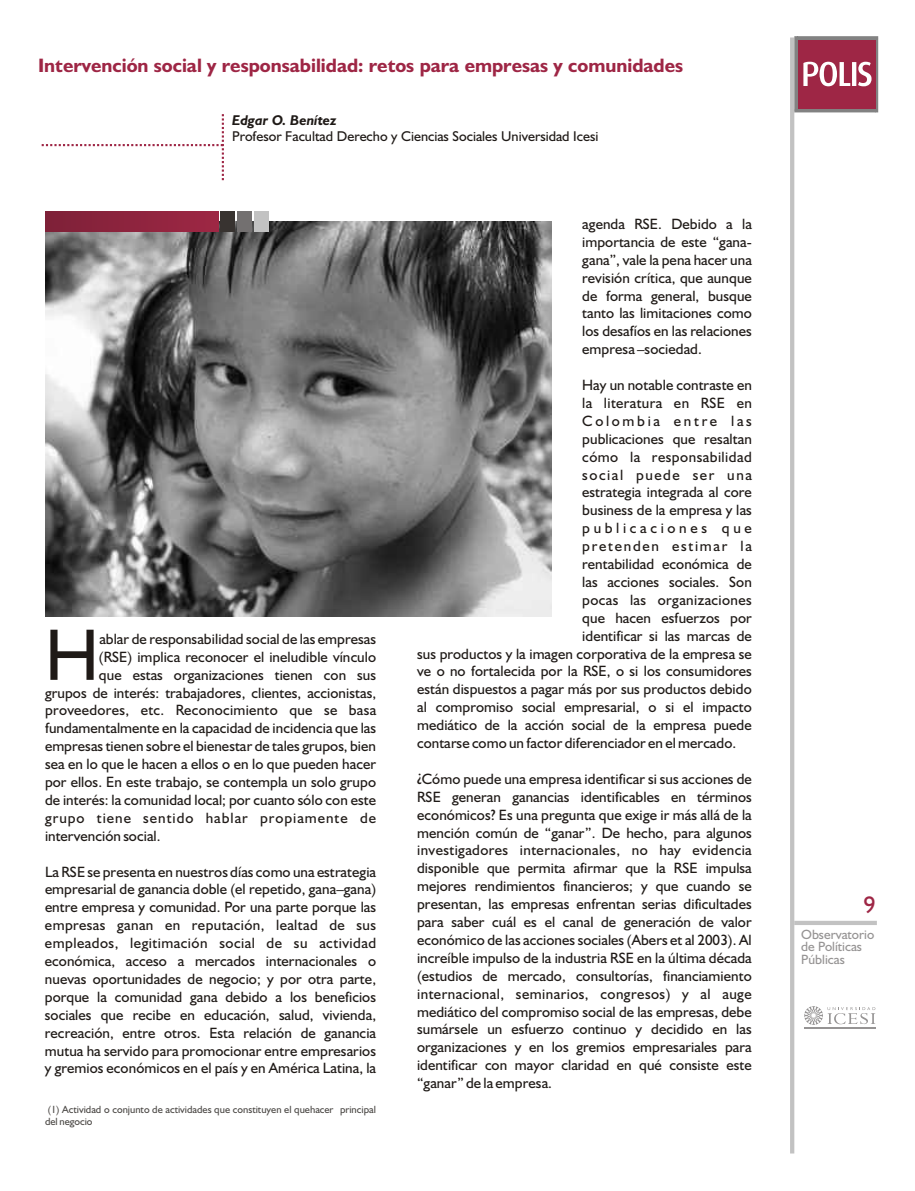
<style>
.page{position:relative;width:915px;height:1191px;background:#fff}
.page>*{position:absolute;margin:0;border:0;box-sizing:border-box;transform-origin:0 0}
.t1{font:73.35px "Humanist 521 BT";color:#1f1a17}
.t2{font:24px "Humanist 521 BT";color:#9e2645}
.t3{font:700 19.5px "Humanist 521 BT";color:#9e2645}
.t4{font:15px/17.9px "Humanist 521 BT";color:#1f1a17;text-align:justify}
.t5{font:15px "Humanist 521 BT";letter-spacing:.025em;color:#1f1a17}
.t6{font:15px "Humanist 521 BT";letter-spacing:.02em;color:#1f1a17}
.t7{font:15px "Humanist 521 BT";letter-spacing:.065em;color:#1f1a17}
.t8{font:15px "Humanist 521 BT";letter-spacing:.03em;color:#1f1a17}
.t9{font:15px "Humanist 521 BT";letter-spacing:.115em;color:#1f1a17}
.t10{font:15px "Humanist 521 BT";letter-spacing:.105em;color:#1f1a17}
.t11{font:15px "Humanist 521 BT";letter-spacing:.18em;color:#1f1a17}
.t12{font:15px "Humanist 521 BT";letter-spacing:.245em;color:#1f1a17}
.t13{font:14.25px "Humanist 521 BT";color:#1f1a17}
.t14{font:italic 700 14.25px "Humanist 521 BT";color:#1f1a17}
.t15{font:13.5px/12.6px "Humanist 521 BT";color:#969494}
.t16{font:10.5px/12.5px "Humanist 521 BT";color:#4d4a47}
</style>
<div class="page">
<div style="left:789px;top:37px;width:5px;height:1116px;background:#c2c2c2"></div>
<div style="left:794px;top:920px;width:82px;height:5px;background:#c2c2c2"></div>
<hr style="left:804px;top:1027px;width:71px;height:1px;background:#969494">
<svg style="left:804px;top:1006px;width:71px;height:18px"></svg>
<svg style="left:794px;top:36px;width:83px;height:76px;background:#a64f65"></svg>
<svg style="left:41px;top:114px;width:183px;height:66px"></svg>
<img style="left:45px;top:221px;width:506px;height:395px">
<div style="left:45px;top:211px;width:173px;height:20px;background:linear-gradient(to right,#7e2138,#9e2744)"></div>
<div style="left:220px;top:211px;width:15px;height:20px;background:#383330"></div>
<div style="left:237px;top:211px;width:15px;height:20px;background:#737070"></div>
<div style="left:254px;top:211px;width:14px;height:20px;background:#c2c2c2"></div>
<h3 class="t3" style="left:38px;top:57px;width:646px">Intervención social y responsabilidad: retos para empresas y comunidades</h3>
<p class="t14" style="left:232px;top:114px;width:106px">Edgar O. Benítez</p>
<p class="t13" style="left:232px;top:130px;width:367px">Profesor Facultad Derecho y Ciencias Sociales Universidad Icesi</p>
<h1 class="t1" style="left:45px;top:624px;width:55px">H</h1>
<p class="t4" style="left:99px;top:631px;width:278px">ablar de responsabilidad social de las empresas</p>
<p class="t4" style="left:99px;top:649px;width:278px">(RSE) implica reconocer el ineludible vínculo</p>
<p class="t4" style="left:99px;top:667px;width:278px">que estas organizaciones tienen con sus</p>
<p class="t4" style="left:45px;top:684px;width:332px">grupos de interés: trabajadores, clientes, accionistas,</p>
<p class="t6" style="left:45px;top:704px;width:332px">proveedores, etc. Reconocimiento que se basa</p>
<p class="t4" style="left:45px;top:720px;width:332px">fundamentalmente en la capacidad de incidencia que las</p>
<p class="t4" style="left:45px;top:738px;width:332px">empresas tienen sobre el bienestar de tales grupos, bien</p>
<p class="t4" style="left:45px;top:756px;width:332px">sea en lo que le hacen a ellos o en lo que pueden hacer</p>
<p class="t4" style="left:45px;top:774px;width:332px">por ellos. En este trabajo, se contempla un solo grupo</p>
<p class="t4" style="left:45px;top:792px;width:332px">de interés: la comunidad local; por cuanto sólo con este</p>
<p class="t7" style="left:45px;top:811px;width:332px">grupo tiene sentido hablar propiamente de</p>
<p class="t4" style="left:45px;top:828px;width:117px">intervención social.</p>
<p class="t4" style="left:45px;top:863px;width:332px">La RSE se presenta en nuestros días como una estrategia empresarial de ganancia doble (el repetido, gana–gana) entre empresa y comunidad. Por una parte porque las empresas ganan en reputación, lealtad de sus empleados, legitimación social de su actividad económica, acceso a mercados internacionales o nuevas oportunidades de negocio; y por otra parte, porque la comunidad gana debido a los beneficios sociales que recibe en educación, salud, vivienda, recreación, entre otros. Esta relación de ganancia mutua ha servido para promocionar entre empresarios y gremios económicos en el país y en América Latina, la</p>
<p class="t16" style="left:45px;top:1103px;width:332px">(1) Actividad o conjunto de actividades que constituyen el quehacer principal del negocio</p>
<p class="t4" style="left:582px;top:216px;width:171px">agenda RSE. Debido a la importancia de este “gana&shy;gana”, vale la pena hacer una revisión crítica, que aunque de forma general, busque tanto las limitaciones como los desafíos en las relaciones empresa –sociedad.</p>
<p class="t4" style="left:582px;top:377px;width:171px">Hay un notable contraste en</p>
<p class="t5" style="left:582px;top:396px;width:171px">la literatura en RSE en</p>
<p class="t11" style="left:582px;top:414px;width:171px">Colombia entre las</p>
<p class="t4" style="left:582px;top:431px;width:171px">publicaciones que resaltan</p>
<p class="t8" style="left:582px;top:450px;width:171px">cómo la responsabilidad</p>
<p class="t10" style="left:582px;top:468px;width:171px">social puede ser una</p>
<p class="t4" style="left:582px;top:484px;width:171px">estrategia integrada al core</p>
<p class="t4" style="left:582px;top:502px;width:171px">business de la empresa y las</p>
<p class="t12" style="left:582px;top:522px;width:171px">publicaciones que</p>
<p class="t9" style="left:582px;top:540px;width:171px">pretenden estimar la</p>
<p class="t4" style="left:582px;top:556px;width:171px">rentabilidad económica de</p>
<p class="t4" style="left:582px;top:574px;width:171px">las acciones sociales. Son</p>
<p class="t5" style="left:582px;top:593px;width:171px">pocas las organizaciones</p>
<p class="t4" style="left:582px;top:610px;width:171px">que hacen esfuerzos por</p>
<p class="t4" style="left:582px;top:628px;width:171px">identificar si las marcas de</p>
<p class="t4" style="left:417px;top:645px;width:336px">sus productos y la imagen corporativa de la empresa se</p>
<p class="t4" style="left:417px;top:663px;width:336px">ve o no fortalecida por la RSE, o si los consumidores</p>
<p class="t4" style="left:417px;top:681px;width:336px">están dispuestos a pagar más por sus productos debido</p>
<p class="t4" style="left:417px;top:699px;width:336px">al compromiso social empresarial, o si el impacto</p>
<p class="t4" style="left:417px;top:717px;width:336px">mediático de la acción social de la empresa puede</p>
<p class="t4" style="left:417px;top:735px;width:320px">contarse como un factor diferenciador en el mercado.</p>
<p class="t4" style="left:417px;top:771px;width:336px">¿Cómo puede una empresa identificar si sus acciones de RSE generan ganancias identificables en términos económicos? Es una pregunta que exige ir más allá de la mención común de “ganar”. De hecho, para algunos investigadores internacionales, no hay evidencia disponible que permita afirmar que la RSE impulsa mejores rendimientos financieros; y que cuando se presentan, las empresas enfrentan serias dificultades para saber cuál es el canal de generación de valor económico de las acciones sociales (Abers et al 2003). Al increíble impulso de la industria RSE en la última década (estudios de mercado, consultorías, financiamiento internacional, seminarios, congresos) y al auge mediático del compromiso social de las empresas, debe sumársele un esfuerzo continuo y decidido en las organizaciones y en los gremios empresariales para identificar con mayor claridad en qué consiste este “ganar” de la empresa.</p>
<h2 class="t2" style="left:863px;top:894px;width:14px">9</h2>
<p class="t15" style="left:800px;top:928px;width:75px">Observatorio de Políticas<br>Públicas</p>
</div>
